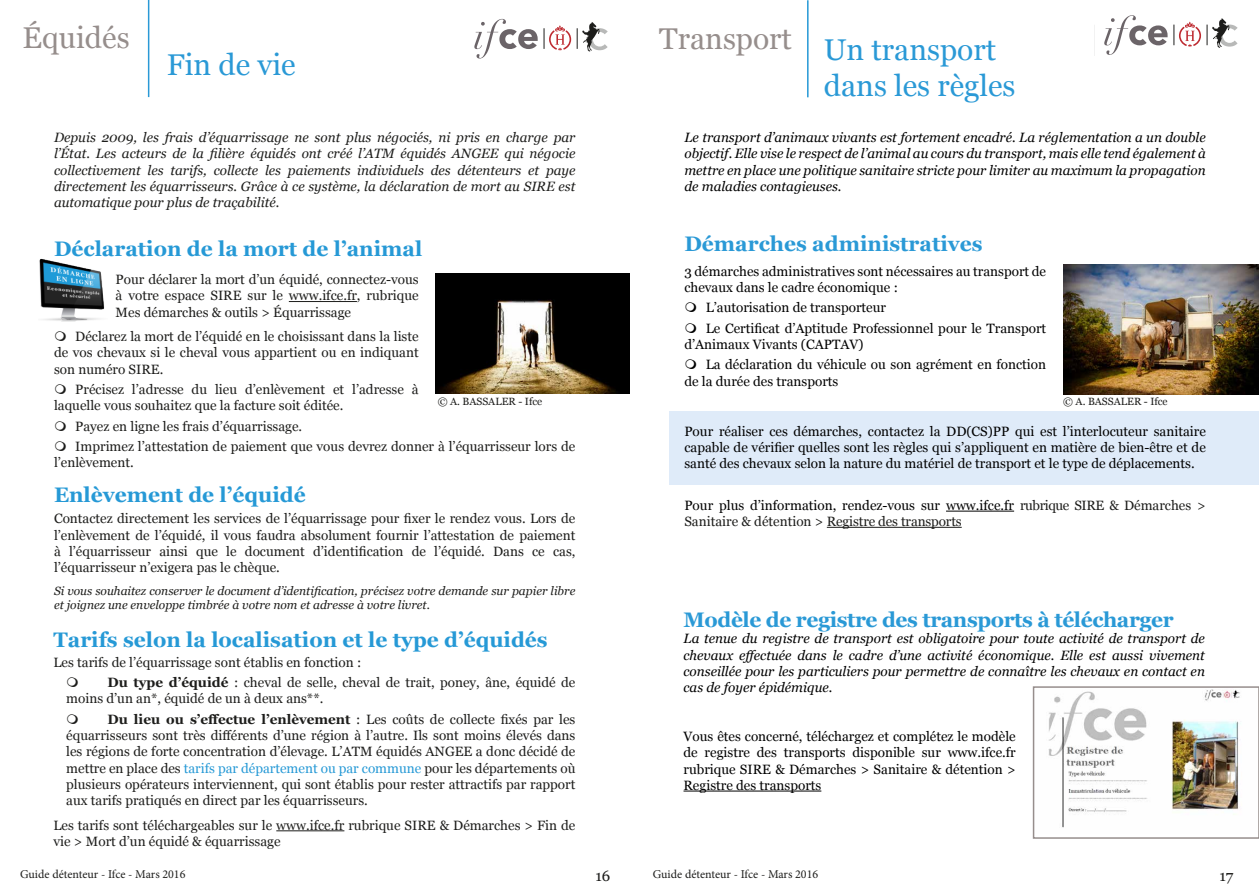
<style>
.page{position:relative;width:1259px;height:893px;background:#fff}
.page>*{position:absolute;margin:0;border:0;box-sizing:border-box;transform-origin:0 0}
.t1{font:30px/36px "Georgia";color:#2a99d6}
.t2{font:30px "Georgia";color:#968e8c}
.t3{font:700 21px "Georgia";color:#2699d6}
.t4{font:700 21px "Georgia";letter-spacing:-.02em;color:#2a99d6}
.t5{font:700 21px "Georgia";color:#2a99d6}
.t6{font:15px "Georgia";color:#1d1d1b}
.t7{font:13.5px/16.2px "Georgia";color:#1d1d1b}
.t8{font:13.5px/16.2px "Georgia";color:#000}
.t9{font:italic 13.5px/16.2px "Georgia";color:#000;text-align:justify}
.t10{font:italic 13.5px/16.2px "Georgia";color:#1d1d1b;text-align:justify}
.t11{font:italic 12px/14.4px "Georgia";color:#1d1d1b}
.t12{font:12px "Minion Pro";color:#1d1d1b}
.t13{font:10.5px "Georgia";color:#1d1d1b}
.s1{color:#000}
.s2{font-weight:700}
.s3{color:#2699d6}
</style>
<div class="page">
<hr style="left:465px;top:28px;width:1px;height:32px;background:#1d1d1b">
<svg style="left:474px;top:19px;width:64px;height:40px"></svg>
<svg style="left:577px;top:22px;width:31px;height:29px"></svg>
<svg style="left:544px;top:25px;width:27px;height:26px"></svg>
<hr style="left:1095px;top:25px;width:1px;height:31px;background:#1d1d1b">
<svg style="left:1104px;top:15px;width:63px;height:40px"></svg>
<svg style="left:1173px;top:18px;width:64px;height:30px"></svg>
<div style="left:670px;top:411px;width:589px;height:73px;background:#dfebf9"></div>
<hr style="left:807px;top:0;width:1px;height:97px;background:#2699d6">
<hr style="left:946px;top:511px;width:68px;height:1px;background:#000">
<hr style="left:827px;top:527px;width:134px;height:1px;background:#1d1d1b">
<hr style="left:683px;top:791px;width:138px;height:1px;background:#000">
<img style="left:1063px;top:265px;width:196px;height:130px">
<img style="left:1048px;top:689px;width:192px;height:139px">
<div style="left:1032px;top:686px;width:227px;height:153px;border:2px solid #968e8c"></div>
<hr style="left:148px;top:0;width:1px;height:97px;background:#2a99d6">
<hr style="left:289px;top:301px;width:68px;height:1px;background:#1d1d1b">
<hr style="left:276px;top:830px;width:68px;height:1px;background:#1d1d1b">
<img style="left:436px;top:274px;width:193px;height:119px">
<img style="left:39px;top:258px;width:66px;height:64px">
<h1 class="t2" style="left:23px;top:19px;width:109px">Équidés</h1>
<h1 class="t1" style="left:167px;top:47px;width:130px">Fin de vie</h1>
<p class="t10" style="left:54px;top:129px;width:523px">Depuis 2009, les frais d’équarrissage ne sont plus négociés, ni pris en charge par l’État. Les acteurs de la filière équidés ont créé l’ATM équidés ANGEE qui négocie collectivement les tarifs, collecte les paiements individuels des détenteurs et paye directement les équarrisseurs. Grâce à ce système, la déclaration de mort au SIRE est automatique pour plus de traçabilité.</p>
<h1 class="t2" style="left:659px;top:21px;width:134px">Transport</h1>
<h1 class="t1" style="left:824px;top:32px;width:193px">Un transport dans les règles</h1>
<p class="t9" style="left:684px;top:129px;width:523px">Le transport d’animaux vivants est fortement encadré. La réglementation a un double objectif. Elle vise le respect de l’animal au cours du transport, mais elle tend également à mettre en place une politique sanitaire stricte pour limiter au maximum la propagation de maladies contagieuses.</p>
<h2 class="t5" style="left:684px;top:230px;width:299px">Démarches administratives</h2>
<p class="t8" style="left:684px;top:263px;width:363px">3 démarches administratives sont nécessaires au transport de chevaux dans le cadre économique :</p>
<p class="t8" style="left:705px;top:298px;width:342px;line-height:20.4px">L’autorisation de transporteur<br>Le Certificat d’Aptitude Professionnel pour le Transport</p>
<p class="t8" style="left:705px;top:334px;width:342px;line-height:20.4px;text-indent:-21px">d’Animaux Vivants (CAPTAV)<br>La déclaration du véhicule ou son agrément en fonction</p>
<p class="t8" style="left:684px;top:373px;width:155px">de la durée des transports</p>
<p class="t8" style="left:684px;top:423px;width:523px;text-align:justify">Pour réaliser ces démarches, contactez la DD(CS)PP qui est l’interlocuteur sanitaire capable de vérifier quelles sont les règles qui s’appliquent en matière de bien-être et de santé des chevaux selon la nature du matériel de transport et le type de déplacements.</p>
<p class="t7" style="left:684px;top:497px;width:523px"><span class="s1">Pour plus d’information, rendez-vous sur www.ifce.fr</span> rubrique SIRE &amp; Démarches &gt;<br>Sanitaire &amp; détention &gt; Registre des transports</p>
<h2 class="t3" style="left:54px;top:235px;width:370px">Déclaration de la mort de l’animal</h2>
<p class="t7" style="left:116px;top:272px;width:304px;text-align:justify">Pour déclarer la mort d’un équidé, connectez-vous à votre espace SIRE sur le www.ifce.fr, rubrique Mes démarches &amp; outils &gt; Équarrissage</p>
<p class="t7" style="left:54px;top:329px;width:366px;text-align:justify;text-indent:21px">Déclarez la mort de l’équidé en le choisissant dans la liste de vos chevaux si le cheval vous appartient ou en indiquant son numéro SIRE.</p>
<p class="t7" style="left:54px;top:382px;width:366px;text-indent:21px">Précisez l’adresse du lieu d’enlèvement et l’adresse à laquelle vous souhaitez que la facture soit éditée.</p>
<p class="t7" style="left:75px;top:416px;width:502px;line-height:20.4px">Payez en ligne les frais d’équarrissage.<br>Imprimez l’attestation de paiement que vous devrez donner à l’équarrisseur lors de</p>
<p class="t7" style="left:54px;top:455px;width:81px">l’enlèvement.</p>
<p class="t13" style="left:438px;top:395px;width:106px">© A. BASSALER - Ifce</p>
<p class="t13" style="left:1063px;top:395px;width:106px">© A. BASSALER - Ifce</p>
<h2 class="t3" style="left:54px;top:481px;width:253px">Enlèvement de l’équidé</h2>
<p class="t7" style="left:54px;top:511px;width:523px;text-align:justify">Contactez directement les services de l’équarrissage pour fixer le rendez vous. Lors de l’enlèvement de l’équidé, il vous faudra absolument fournir l’attestation de paiement à l’équarrisseur ainsi que le document d’identification de l’équidé. Dans ce cas, l’équarrisseur n’exigera pas le chèque.</p>
<p class="t11" style="left:54px;top:584px;width:523px">Si vous souhaitez conserver le document d’identification, précisez votre demande sur papier libre et joignez une enveloppe timbrée à votre nom et adresse à votre livret.</p>
<h2 class="t4" style="left:683px;top:606px;width:492px">Modèle de registre des transports à télécharger</h2>
<p class="t9" style="left:683px;top:631px;width:523px">La tenue du registre de transport est obligatoire pour toute activité de transport de chevaux effectuée dans le cadre d’une activité économique. Elle est aussi vivement conseillée pour les particuliers pour permettre de connaître les chevaux en contact en cas de foyer épidémique.</p>
<h2 class="t3" style="left:53px;top:626px;width:496px">Tarifs selon la localisation et le type d’équidés</h2>
<p class="t7" style="left:107px;top:652px;width:469px;line-height:20.4px;text-indent:-54px">Les tarifs de l’équarrissage sont établis en fonction :<br><span class="s2">Du type d’équidé</span> : cheval de selle, cheval de trait, poney, âne, équidé de</p>
<p class="t7" style="left:107px;top:689px;width:469px;line-height:20.4px;text-indent:-41px">moins d’un an*, équidé de un à deux ans**.<br><span class="s2">Du lieu ou s’effectue l’enlèvement</span> : Les coûts de collecte fixés par les</p>
<p class="t7" style="left:66px;top:728px;width:511px;text-align:justify">équarrisseurs sont très différents d’une région à l’autre. Ils sont moins élevés dans les régions de forte concentration d’élevage. L’ATM équidés ANGEE a donc décidé de mettre en place des <span class="s3">tarifs par département ou par commune</span> pour les départements où plusieurs opérateurs interviennent, qui sont établis pour rester attractifs par rapport aux tarifs pratiqués en direct par les équarrisseurs.</p>
<p class="t7" style="left:53px;top:817px;width:523px">Les tarifs sont téléchargeables sur le www.ifce.fr rubrique SIRE &amp; Démarches &gt; Fin de vie &gt; Mort d’un équidé &amp; équarrissage</p>
<p class="t8" style="left:683px;top:729px;width:334px;text-align:justify">Vous êtes concerné, téléchargez et complétez le modèle de registre des transports disponible sur www.ifce.fr rubrique SIRE &amp; Démarches &gt; Sanitaire &amp; détention &gt; Registre des transports</p>
<p class="t12" style="left:20px;top:866px;width:167px">Guide détenteur - Ifce - Mars 2016</p>
<p class="t6" style="left:595px;top:867px;width:16px">16</p>
<p class="t12" style="left:653px;top:866px;width:167px">Guide détenteur - Ifce - Mars 2016</p>
<p class="t6" style="left:1219px;top:867px;width:15px">17</p>
</div>
